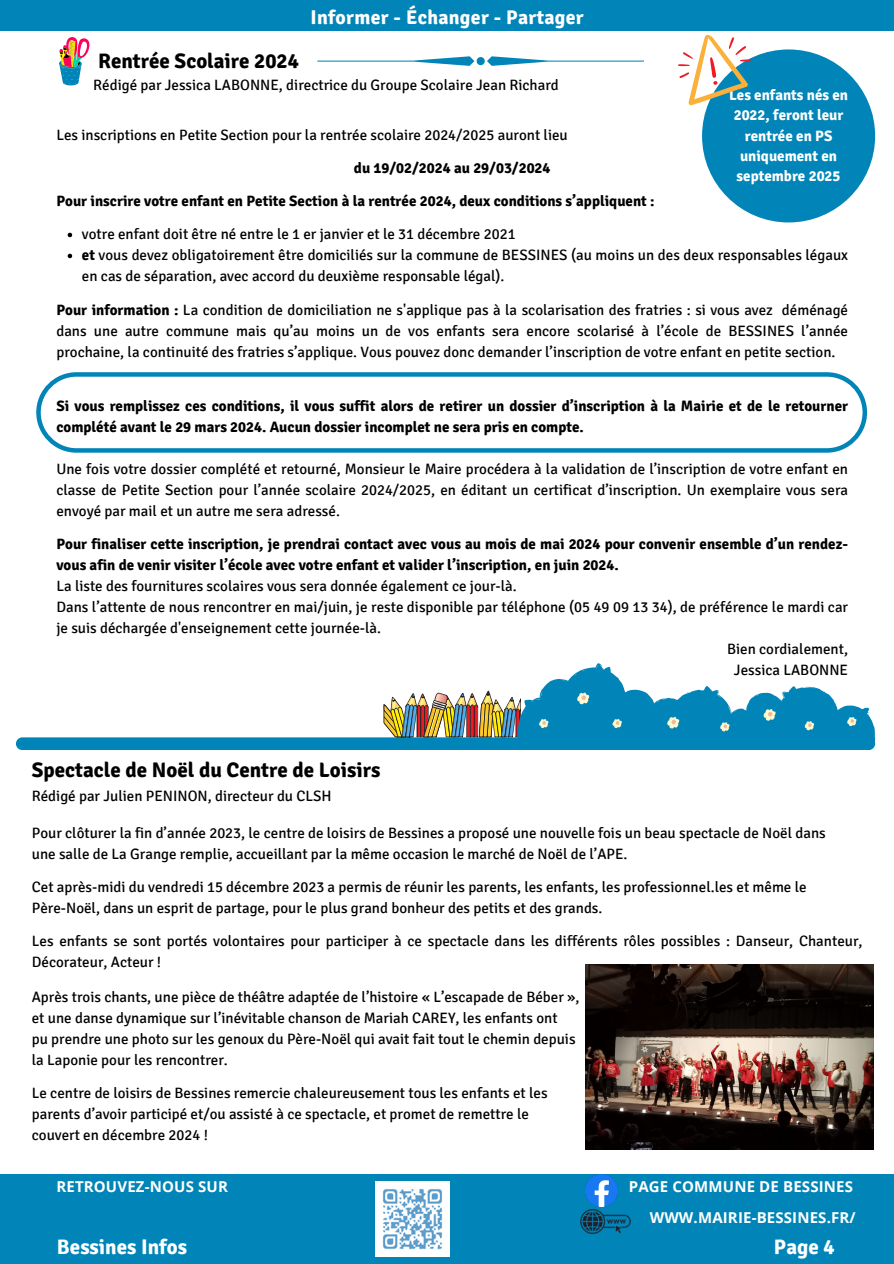
<style>
.page{position:relative;width:894px;height:1264px;background:#fff}
.page>*{position:absolute;margin:0;border:0;box-sizing:border-box;transform-origin:0 0}
.t1{font:700 21px "Signika";color:#000}
.t2{font:700 21px "Signika";color:#fff}
.t3{font:700 19.8px "Signika";letter-spacing:.015em;color:#fff}
.t4{font:15px/21px "Signika";color:#000}
.t5{font:700 15px/21px "Signika";color:#000}
.t6{font:700 15px/20.2px "Signika";color:#fff;text-align:center}
.t7{font:700 15px "Open Sans";letter-spacing:.01em;color:#fff}
.s1{font-weight:700}
</style>
<div class="page">
<div style="left:0;top:0;width:893px;height:31px;background:#0185b8"></div>
<div style="left:16px;top:737px;width:858px;height:13px;background:#0185b8;border-radius:6px"></div>
<div style="left:0;top:1174px;width:893px;height:89px;background:#0185b8"></div>
<img style="left:585px;top:1174px;width:32px;height:20px">
<img style="left:580px;top:1194px;width:51px;height:40px">
<img style="left:375px;top:1181px;width:74px;height:75px">
<svg style="left:317px;top:56px;width:326px;height:10px"></svg>
<svg style="left:68px;top:233px;width:4px;height:4px"></svg>
<svg style="left:68px;top:254px;width:4px;height:4px"></svg>
<svg style="left:59px;top:37px;width:30px;height:48px"></svg>
<svg style="left:383px;top:663px;width:491px;height:78px"></svg>
<svg style="left:36px;top:372px;width:830px;height:80px"></svg>
<div style="left:701px;top:49px;width:173px;height:173px;background:#0185b8;border-radius:50%"></div>
<svg style="left:678px;top:35px;width:72px;height:71px"></svg>
<img style="left:585px;top:964px;width:288px;height:185px">
<p class="t1" style="left:98px;top:48px;width:202px">Rentrée Scolaire 2024</p>
<p class="t3" style="left:310px;top:5px;width:275px">Informer - Échanger - Partager</p>
<p class="t4" style="left:93px;top:74px;width:467px">Rédigé par Jessica LABONNE, directrice du Groupe Scolaire Jean Richard</p>
<p class="t6" style="left:728px;top:85px;width:120px">Les enfants nés en<br>2022, feront leur rentrée en PS uniquement en septembre 2025</p>
<p class="t4" style="left:56px;top:125px;width:513px">Les inscriptions en Petite Section pour la rentrée scolaire 2024/2025 auront lieu</p>
<h1 class="t5" style="left:354px;top:158px;width:198px">du 19/02/2024 au 29/03/2024</h1>
<h3 class="t5" style="left:56px;top:191px;width:599px">Pour inscrire votre enfant en Petite Section à la rentrée 2024, deux conditions s’appliquent :</h3>
<p class="t4" style="left:82px;top:224px;width:435px">votre enfant doit être né entre le 1 er janvier et le 31 décembre 2021</p>
<p class="t4" style="left:82px;top:245px;width:767px"><span class="s1">et</span> vous devez obligatoirement être domiciliés sur la commune de BESSINES (au moins un des deux responsables légaux en cas de séparation, avec accord du deuxième responsable légal).</p>
<p class="t4" style="left:56px;top:299px;width:793px;text-align:justify"><span class="s1">Pour information :</span> La condition de domiciliation ne s'applique pas à la scolarisation des fratries : si vous avez déménagé dans une autre commune mais qu’au moins un de vos enfants sera encore scolarisé à l’école de BESSINES l’année prochaine, la continuité des fratries s’applique. Vous pouvez donc demander l’inscription de votre enfant en petite section.</p>
<h3 class="t5" style="left:56px;top:395px;width:793px">Si vous remplissez ces conditions, il vous suffit alors de retirer un dossier d’inscription à la Mairie et de le retourner complété avant le 29 mars 2024. Aucun dossier incomplet ne sera pris en compte.</h3>
<h3 class="t4" style="left:56px;top:458px;width:793px;text-align:justify">Une fois votre dossier complété et retourné, Monsieur le Maire procédera à la validation de l’inscription de votre enfant en classe de Petite Section pour l’année scolaire 2024/2025, en éditant un certificat d’inscription. Un exemplaire vous sera envoyé par mail et un autre me sera adressé.</h3>
<p class="t5" style="left:56px;top:533px;width:793px">Pour finaliser cette inscription, je prendrai contact avec vous au mois de mai 2024 pour convenir ensemble d’un rendez&shy;vous afin de venir visiter l’école avec votre enfant et valider l’inscription, en juin 2024.</p>
<p class="t4" style="left:56px;top:575px;width:462px">La liste des fournitures scolaires vous sera donnée également ce jour-là.</p>
<p class="t4" style="left:56px;top:596px;width:793px">Dans l’attente de nous rencontrer en mai/juin, je reste disponible par téléphone (05 49 09 13 34), de préférence le mardi car je suis déchargée d'enseignement cette journée-là.</p>
<h3 class="t4" style="left:726px;top:638px;width:122px">Bien cordialement,</h3>
<p class="t4" style="left:733px;top:659px;width:116px">Jessica LABONNE</p>
<p class="t1" style="left:32px;top:757px;width:350px">Spectacle de Noël du Centre de Loisirs</p>
<p class="t4" style="left:32px;top:785px;width:301px">Rédigé par Julien PENINON, directeur du CLSH</p>
<p class="t4" style="left:32px;top:822px;width:795px">Pour clôturer la fin d’année 2023, le centre de loisirs de Bessines a proposé une nouvelle fois un beau spectacle de Noël dans</p>
<p class="t4" style="left:32px;top:843px;width:597px">une salle de La Grange remplie, accueillant par la même occasion le marché de Noël de l’APE.</p>
<p class="t4" style="left:32px;top:876px;width:776px">Cet après-midi du vendredi 15 décembre 2023 a permis de réunir les parents, les enfants, les professionnel.les et même le</p>
<p class="t4" style="left:32px;top:897px;width:572px">Père-Noël, dans un esprit de partage, pour le plus grand bonheur des petits et des grands.</p>
<p class="t4" style="left:32px;top:930px;width:832px">Les enfants se sont portés volontaires pour participer à ce spectacle dans les différents rôles possibles : Danseur, Chanteur,<br>Décorateur, Acteur !</p>
<p class="t4" style="left:32px;top:986px;width:549px">Après trois chants, une pièce de théâtre adaptée de l’histoire « L’escapade de Béber »,</p>
<p class="t4" style="left:32px;top:1007px;width:527px">et une danse dynamique sur l’inévitable chanson de Mariah CAREY, les enfants ont</p>
<p class="t4" style="left:32px;top:1028px;width:545px">pu prendre une photo sur les genoux du Père-Noël qui avait fait tout le chemin depuis</p>
<p class="t4" style="left:32px;top:1049px;width:197px">la Laponie pour les rencontrer.</p>
<p class="t4" style="left:32px;top:1082px;width:517px">Le centre de loisirs de Bessines remercie chaleureusement tous les enfants et les</p>
<p class="t4" style="left:32px;top:1103px;width:498px">parents d’avoir participé et/ou assisté à ce spectacle, et promet de remettre le</p>
<p class="t4" style="left:32px;top:1124px;width:178px">couvert en décembre 2024 !</p>
<p class="t7" style="left:56px;top:1176px;width:173px">RETROUVEZ-NOUS SUR</p>
<p class="t7" style="left:628px;top:1176px;width:226px">PAGE COMMUNE DE BESSINES</p>
<p class="t7" style="left:649px;top:1206px;width:207px">WWW.MAIRIE-BESSINES.FR/</p>
<p class="t2" style="left:57px;top:1233px;width:131px">Bessines Infos</p>
<p class="t2" style="left:773px;top:1233px;width:62px">Page 4</p>
</div>
